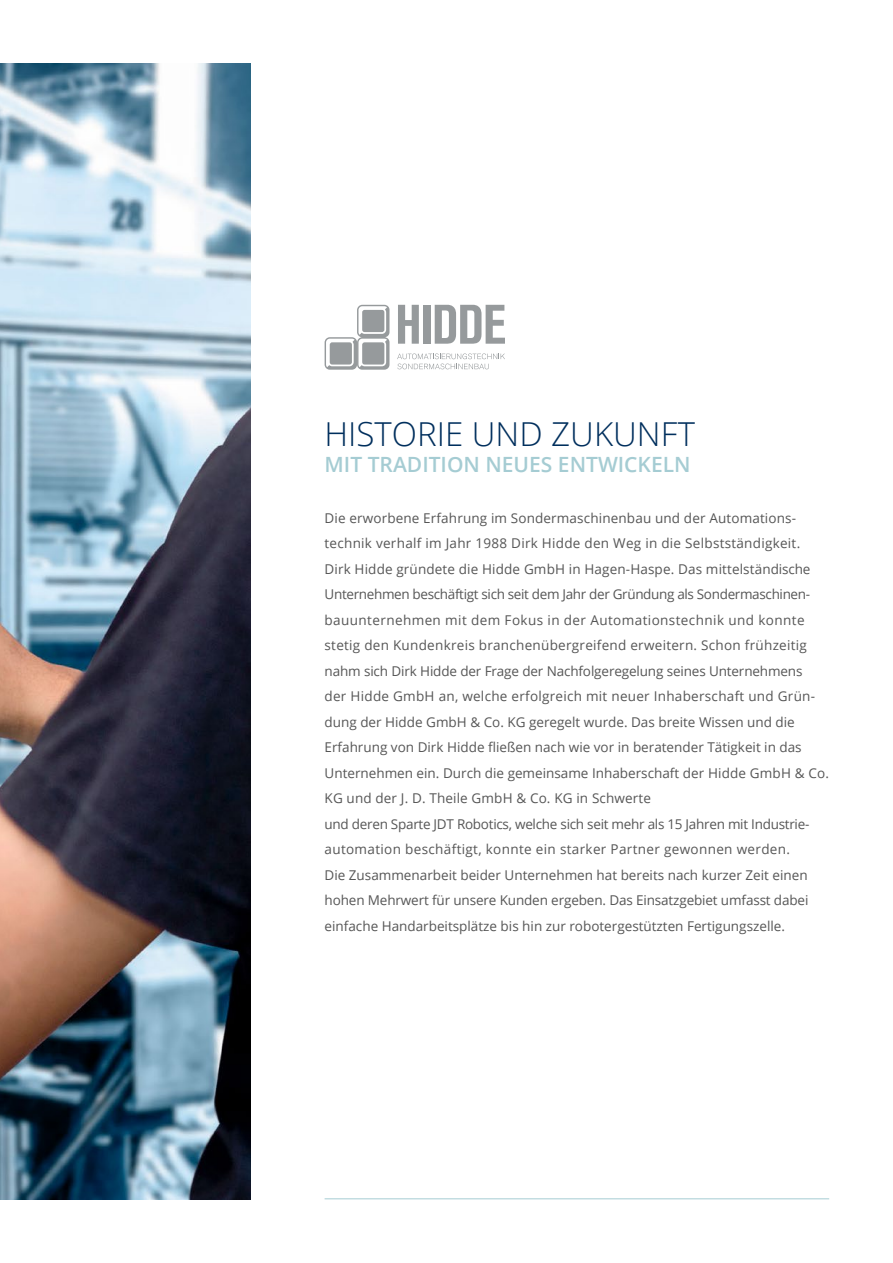
<style>
.page{position:relative;width:893px;height:1263px;background:#fff}
.page>*{position:absolute;margin:0;border:0;box-sizing:border-box;transform-origin:0 0}
.t1{font:300 33px "Open Sans";color:#002f5d}
.t2{font:600 21px "Open Sans";color:#a5ccd3}
.t3{font:13.5px/25.5px "Open Sans";color:#565656}
</style>
<div class="page">
<hr style="left:325px;top:1198px;width:504px;height:1px;background:#a5ccd3">
<svg style="left:398px;top:305px;width:21px;height:39px"></svg>
<div style="left:423px;top:305px;width:7px;height:39px;background:#969a9c"></div>
<svg style="left:435px;top:305px;width:70px;height:39px"></svg>
<svg style="left:397px;top:353px;width:108px;height:16px"></svg>
<svg style="left:325px;top:305px;width:64px;height:65px"></svg>
<img style="left:0;top:64px;width:251px;height:1135px">
<h1 class="t1" style="left:325px;top:412px;width:372px">HISTORIE UND ZUKUNFT</h1>
<h2 class="t2" style="left:325px;top:450px;width:367px">MIT TRADITION NEUES ENTWICKELN</h2>
<p class="t3" style="left:325px;top:505px;width:506px">Die erworbene Erfahrung im Sondermaschinenbau und der Automations&shy;technik verhalf im Jahr 1988 Dirk Hidde den Weg in die Selbstständigkeit.<br>Dirk Hidde gründete die Hidde GmbH in Hagen-Haspe. Das mittelständische Unternehmen beschäftigt sich seit dem Jahr der Gründung als Sondermaschinen&shy;bauunternehmen mit dem Fokus in der Automationstechnik und konnte stetig den Kundenkreis branchenübergreifend erweitern. Schon frühzeitig nahm sich Dirk Hidde der Frage der Nachfolgeregelung seines Unternehmens<br>der Hidde GmbH an, welche erfolgreich mit neuer Inhaberschaft und Grün&shy;dung der Hidde GmbH &amp; Co. KG geregelt wurde. Das breite Wissen und die Erfahrung von Dirk Hidde fließen nach wie vor in beratender Tätigkeit in das Unternehmen ein. Durch die gemeinsame Inhaberschaft der Hidde GmbH &amp; Co.<br>KG und der J. D. Theile GmbH &amp; Co. KG in Schwerte<br>und deren Sparte JDT Robotics, welche sich seit mehr als 15 Jahren mit Industrie&shy;automation beschäftigt, konnte ein starker Partner gewonnen werden.<br>Die Zusammenarbeit beider Unternehmen hat bereits nach kurzer Zeit einen hohen Mehrwert für unsere Kunden ergeben. Das Einsatzgebiet umfasst dabei einfache Handarbeitsplätze bis hin zur robotergestützten Fertigungszelle.</p>
</div>
